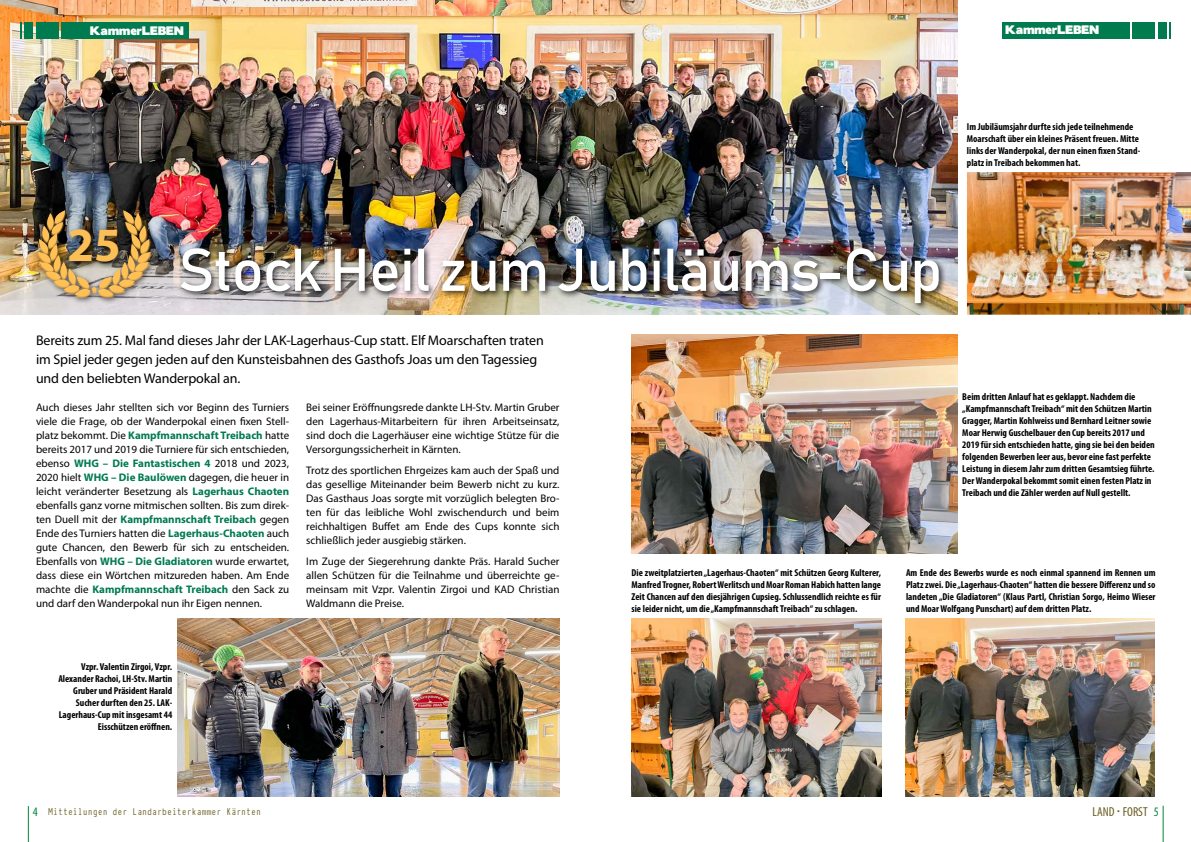
<style>
.page{position:relative;width:1191px;height:842px;background:#fff}
.page>*{position:absolute;margin:0;border:0;box-sizing:border-box;transform-origin:0 0}
.t1{font:59.4px "Bahnschrift";letter-spacing:-.02em;color:#fff}
.t2{font:700 48px "Myriad Pro";color:#fbbf56}
.t3{font:14px/19px "Myriad Pro";letter-spacing:-.01em;color:#000}
.t4{font:condensed 13px "Myriad Pro";color:#6a5c20}
.t5{font:11px/14px "Myriad Pro";color:#000;text-align:justify}
.t6{font:11px "Typewriter Condensed";color:#6a5c20}
.t7{font:11px "Boris Black Bloxx";color:#fff}
.t8{font:700 condensed 10px/12px "Myriad Pro";color:#000;text-align:justify}
.s1{font-weight:700;color:#007b4f}
.s2{font-family:"Myriad Pro";font-stretch:condensed;font-size:13px;color:#008639}
.s3{color:#008639}
</style>
<div class="page">
<img style="left:0;top:0;width:957px;height:315px">
<div style="left:61px;top:22px;width:128px;height:17px;background:#007b4f"></div>
<div style="left:36px;top:22px;width:23px;height:17px;background:#007b4f"></div>
<div style="left:24px;top:22px;width:9px;height:17px;background:#007b4f"></div>
<svg style="left:20px;top:22px;width:2px;height:17px"></svg>
<hr style="left:28px;top:806px;width:1px;height:36px;background:#008639">
<hr style="left:1162px;top:806px;width:1px;height:36px;background:#008639">
<div style="left:1002px;top:22px;width:127px;height:17px;background:#007b4f"></div>
<div style="left:1132px;top:22px;width:23px;height:17px;background:#007b4f"></div>
<div style="left:1157px;top:22px;width:9px;height:17px;background:#007b4f"></div>
<svg style="left:1169px;top:22px;width:2px;height:17px"></svg>
<div style="left:177px;top:245px;width:769px;height:66px;background:#000;opacity:.75"></div>
<img style="left:905px;top:618px;width:250px;height:179px">
<img style="left:631px;top:618px;width:250px;height:179px">
<img style="left:631px;top:334px;width:326px;height:219px">
<img style="left:967px;top:172px;width:224px;height:143px">
<img style="left:178px;top:618px;width:381px;height:179px">
<img style="left:26px;top:203px;width:136px;height:102px">
<img style="left:38px;top:210px;width:113px;height:89px">
<div style="left:66px;top:226px;width:60px;height:43px;background:#000;opacity:.75"></div>
<p class="t7" style="left:90px;top:22px;width:95px">KammerLEBEN</p>
<p class="t7" style="left:1005px;top:22px;width:95px">KammerLEBEN</p>
<p class="t8" style="left:967px;top:121px;width:175px;text-align:left">Im Jubiläumsjahr durfte sich jede teilnehmende Moarschaft über ein kleines Präsent freuen. Mitte links der Wanderpokal, der nun einen fixen Stand&shy;platz in Treibach bekommen hat.</p>
<h2 class="t2" style="left:67px;top:214px;width:55px">25</h2>
<h1 class="t1" style="left:178px;top:232px;width:766px">Stock Heil zum Jubiläums-Cup</h1>
<p class="t3" style="left:36px;top:330px;width:509px">Bereits zum 25. Mal fand dieses Jahr der LAK-Lagerhaus-Cup statt. Elf Moarschaften traten im Spiel jeder gegen jeden auf den Kunsteisbahnen des Gasthofs Joas um den Tagessieg und den beliebten Wanderpokal an.</p>
<p class="t5" style="left:36px;top:400px;width:255px">Auch dieses Jahr stellten sich vor Beginn des Turniers viele die Frage, ob der Wanderpokal einen fixen Stell&shy;platz bekommt. Die <span class="s1">Kampfmannschaft Treibach</span> hatte bereits 2017 und 2019 die Turniere für sich entschieden, ebenso <span class="s1">WHG – Die Fantastischen 4</span> 2018 und 2023, 2020 hielt <span class="s1">WHG – Die Baulöwen</span> dagegen, die heuer in leicht veränderter Besetzung als <span class="s1">Lagerhaus Chaoten </span>ebenfalls ganz vorne mitmischen sollten. Bis zum direk&shy;ten Duell mit der <span class="s1">Kampfmannschaft Treibach</span> gegen Ende des Turniers hatten die <span class="s1">Lagerhaus-Chaoten</span> auch gute Chancen, den Bewerb für sich zu entscheiden.<br>Ebenfalls von <span class="s1">WHG – Die Gladiatoren</span> wurde erwartet, dass diese ein Wörtchen mitzureden haben. Am Ende machte die <span class="s1">Kampfmannschaft Treibach</span> den Sack zu und darf den Wanderpokal nun ihr Eigen nennen.</p>
<p class="t5" style="left:306px;top:400px;width:255px">Bei seiner Eröffnungsrede dankte LH-Stv. Martin Gruber den Lagerhaus-Mitarbeitern für ihren Arbeitseinsatz, sind doch die Lagerhäuser eine wichtige Stütze für die Versorgungssicherheit in Kärnten.</p>
<p class="t8" style="left:962px;top:390px;width:194px;text-align:left">Beim dritten Anlauf hat es geklappt. Nachdem die „Kampfmannschaft Treibach“ mit den Schützen Martin Gragger, Martin Kohlweiss und Bernhard Leitner sowie Moar Herwig Guschelbauer den Cup bereits 2017 und 2019 für sich entschieden hatte, ging sie bei den beiden folgenden Bewerben leer aus, bevor eine fast perfekte Leistung in diesem Jahr zum dritten Gesamtsieg führte.<br>Der Wanderpokal bekommt somit einen festen Platz in Treibach und die Zähler werden auf Null gestellt.</p>
<p class="t5" style="left:306px;top:463px;width:255px">Trotz des sportlichen Ehrgeizes kam auch der Spaß und das gesellige Miteinander beim Bewerb nicht zu kurz.<br>Das Gasthaus Joas sorgte mit vorzüglich belegten Bro&shy;ten für das leibliche Wohl zwischendurch und beim reichhaltigen Buffet am Ende des Cups konnte sich schließlich jeder ausgiebig stärken.</p>
<p class="t5" style="left:306px;top:554px;width:255px">Im Zuge der Siegerehrung dankte Präs. Harald Sucher allen Schützen für die Teilnahme und überreichte ge&shy;meinsam mit Vzpr. Valentin Zirgoi und KAD Christian Waldmann die Preise.</p>
<p class="t8" style="left:631px;top:566px;width:251px">Die zweitplatzierten „Lagerhaus-Chaoten“ mit Schützen Georg Kulterer, Manfred Trogner, Robert Werlitsch und Moar Roman Habich hatten lange Zeit Chancen auf den diesjährigen Cupsieg. Schlussendlich reichte es für sie leider nicht, um die „Kampfmannschaft Treibach“ zu schlagen.</p>
<p class="t8" style="left:906px;top:566px;width:251px">Am Ende des Bewerbs wurde es noch einmal spannend im Rennen um Platz zwei. Die „Lagerhaus-Chaoten“ hatten die bessere Differenz und so landeten „Die Gladiatoren“ (Klaus Partl, Christian Sorgo, Heimo Wieser und Moar Wolfgang Punschart) auf dem dritten Platz.</p>
<p class="t8" style="left:58px;top:660px;width:115px;text-align:right">Vzpr. Valentin Zirgoi, Vzpr.<br>Alexander Rachoi, LH-Stv. Martin<br>Gruber und Präsident Harald<br>Sucher durften den 25. LAK-<br>Lagerhaus-Cup mit insgesamt 44<br>Eisschützen eröffnen.</p>
<p class="t6" style="left:33px;top:804px;width:230px"><span class="s2">4</span> Mitteilungen der Landarbeiterkammer Kärnten</p>
<p class="t4" style="left:1092px;top:804px;width:68px">LAND FORST <span class="s3">5</span></p>
</div>
